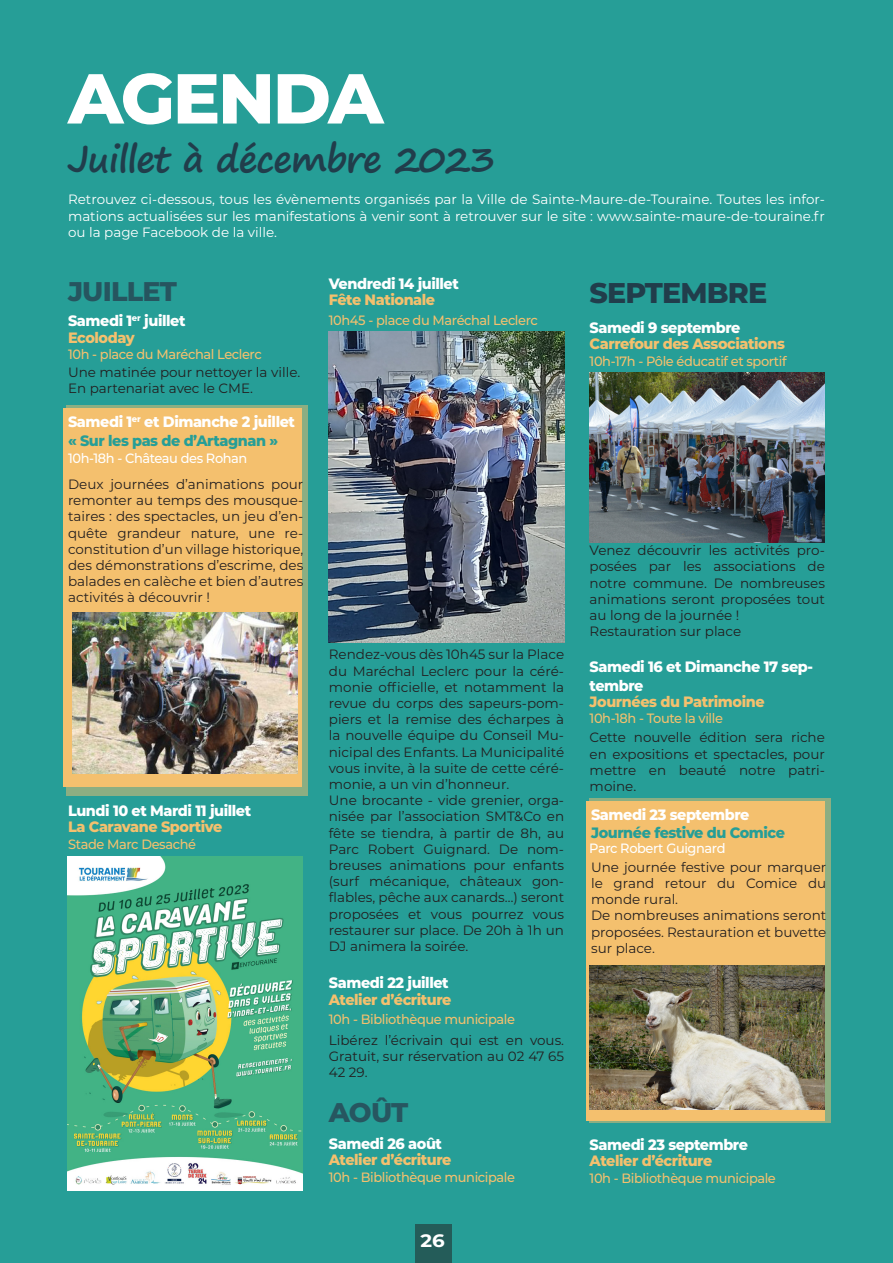
<style>
.page{position:relative;width:893px;height:1263px;background:#269e97}
.page>*{position:absolute;margin:0;border:0;box-sizing:border-box;transform-origin:0 0}
.t1{font:800 70.5px "Montserrat";letter-spacing:-.03em;color:#fff}
.t2{font:700 36px "Segoe Print";letter-spacing:-.03em;color:#213d4b}
.t3{font:800 28.5px "Montserrat";letter-spacing:-.03em;color:#213d4b}
.t4{font:800 27px "Montserrat";letter-spacing:-.03em;color:#26555f}
.t5{font:800 27px "Montserrat";color:#275660}
.t6{font:700 18px "Montserrat";color:#fff;scale:1.1 1}
.t7{font:800 15px/19.5px "Montserrat";letter-spacing:-.03em;color:#fff;scale:.96 1}
.t8{font:800 15px "Montserrat";letter-spacing:-.03em;color:#f4c06e;scale:.96 1}
.t9{font:800 15px "Montserrat";letter-spacing:-.03em;color:#269e97;scale:.96 1}
.t10{font:13.5px/16.2px "Montserrat";color:#231f20;text-align:justify}
.t11{font:13.5px/16.2px "Montserrat";color:#fff;text-align:justify}
.t12{font:500 13.5px "Montserrat";letter-spacing:-.03em;color:#f4c06e;scale:.96 1}
.t13{font:500 13.5px "Montserrat";letter-spacing:-.03em;color:#fff;scale:.96 1}
</style>
<div class="page">
<div style="left:66px;top:405px;width:241px;height:390px;background:linear-gradient(to right,#8cae82,#8cae82)"></div>
<div style="left:64px;top:409px;width:238px;height:378px;background:#f4c06e"></div>
<img style="left:72px;top:612px;width:226px;height:162px">
<img style="left:67px;top:857px;width:236px;height:334px">
<img style="left:329px;top:332px;width:235px;height:310px">
<img style="left:590px;top:372px;width:235px;height:171px">
<svg style="left:589px;top:798px;width:241px;height:325px;background:#94af80"></svg>
<div style="left:587px;top:801px;width:238px;height:319px;background:#f4c06e"></div>
<img style="left:590px;top:965px;width:235px;height:145px">
<div style="left:415px;top:1224px;width:36px;height:39px;background:#245c59"></div>
<p class="t1" style="left:68px;top:47px;width:317px">AGENDA</p>
<p class="t2" style="left:68px;top:127px;width:429px">Juillet à décembre 2023</p>
<p class="t11" style="left:68px;top:191px;width:758px">Retrouvez ci-dessous, tous les évènements organisés par la Ville de Sainte-Maure-de-Touraine. Toutes les infor&shy;mations actualisées sur les manifestations à venir sont à retrouver sur le site : www.sainte-maure-de-touraine.fr ou la page Facebook de la ville.</p>
<p class="t4" style="left:68px;top:272px;width:110px">JUILLET</p>
<p class="t7" style="left:68px;top:311px;width:124px">Samedi 1<sup>er</sup> juillet</p>
<p class="t8" style="left:68px;top:326px;width:71px">Ecoloday</p>
<p class="t10" style="left:68px;top:363px;width:234px">Une matinée pour nettoyer la ville.</p>
<p class="t10" style="left:68px;top:379px;width:186px">En partenariat avec le CME.</p>
<p class="t12" style="left:68px;top:345px;width:203px">10h - place du Maréchal Leclerc</p>
<p class="t7" style="left:68px;top:411px;width:238px">Samedi 1<sup>er</sup> et Dimanche 2 juillet</p>
<p class="t9" style="left:68px;top:430px;width:220px">« Sur les pas de d’Artagnan »</p>
<p class="t10" style="left:68px;top:476px;width:237px">Deux journées d’animations pour remonter au temps des mousque&shy;taires : des spectacles, un jeu d’en&shy;quête grandeur nature, une re&shy;constitution d’un village historique, des démonstrations d’escrime, des balades en calèche et bien d’autres activités à découvrir !</p>
<p class="t13" style="left:68px;top:448px;width:188px">10h-18h - Château des Rohan</p>
<p class="t7" style="left:68px;top:800px;width:192px">Lundi 10 et Mardi 11 juillet</p>
<p class="t8" style="left:68px;top:816px;width:162px">La Caravane Sportive</p>
<p class="t12" style="left:68px;top:835px;width:135px">Stade Marc Desaché</p>
<p class="t7" style="left:329px;top:273px;width:137px">Vendredi 14 juillet</p>
<p class="t8" style="left:329px;top:289px;width:112px">Fête Nationale</p>
<p class="t12" style="left:329px;top:310px;width:219px">10h45 - place du Maréchal Leclerc</p>
<p class="t10" style="left:329px;top:646px;width:237px">Rendez-vous dès 10h45 sur la Place du Maréchal Leclerc pour la céré&shy;monie officielle, et notamment la revue du corps des sapeurs-pom&shy;piers et la remise des écharpes à la nouvelle équipe du Conseil Mu&shy;nicipal des Enfants. La Municipalité vous invite, à la suite de cette céré&shy;monie, a un vin d’honneur.</p>
<p class="t10" style="left:329px;top:792px;width:237px">Une brocante - vide grenier, orga&shy;nisée par l’association SMT&amp;Co en fête se tiendra, à partir de 8h, au Parc Robert Guignard. De nom&shy;breuses animations pour enfants (surf mécanique, châteaux gon&shy;flables, pêche aux canards…) seront proposées et vous pourrez vous restaurer sur place. De 20h à 1h un DJ animera la soirée.</p>
<p class="t7" style="left:329px;top:972px;width:126px">Samedi 22 juillet</p>
<p class="t8" style="left:329px;top:988px;width:129px">Atelier d’écriture</p>
<p class="t12" style="left:329px;top:1010px;width:195px">10h - Bibliothèque municipale</p>
<p class="t10" style="left:329px;top:1031px;width:237px">Libérez l’écrivain qui est en vous.<br>Gratuit, sur réservation au 02 47 65<br>42 29.</p>
<p class="t5" style="left:329px;top:1093px;width:81px">AOÛT</p>
<p class="t7" style="left:329px;top:1133px;width:119px">Samedi 26 août</p>
<p class="t8" style="left:329px;top:1149px;width:129px">Atelier d’écriture</p>
<p class="t12" style="left:329px;top:1168px;width:195px">10h - Bibliothèque municipale</p>
<p class="t6" style="left:420px;top:1227px;width:24px">26</p>
<p class="t3" style="left:590px;top:272px;width:179px">SEPTEMBRE</p>
<p class="t7" style="left:590px;top:317px;width:159px">Samedi 9 septembre</p>
<p class="t8" style="left:590px;top:333px;width:205px">Carrefour des Associations</p>
<p class="t12" style="left:590px;top:351px;width:207px">10h-17h - Pôle éducatif et sportif</p>
<p class="t10" style="left:590px;top:542px;width:237px">Venez découvrir les activités pro&shy;posées par les associations de notre commune. De nombreuses animations seront proposées tout au long de la journée !</p>
<p class="t10" style="left:590px;top:623px;width:153px">Restauration sur place</p>
<p class="t7" style="left:590px;top:656px;width:234px">Samedi 16 et Dimanche 17 sep&shy;tembre</p>
<p class="t8" style="left:590px;top:690px;width:184px">Journées du Patrimoine</p>
<p class="t12" style="left:590px;top:709px;width:140px">10h-18h - Toute la ville</p>
<p class="t10" style="left:590px;top:729px;width:237px">Cette nouvelle édition sera riche en expositions et spectacles, pour mettre en beauté notre patri&shy;moine.</p>
<p class="t7" style="left:591px;top:804px;width:167px">Samedi 23 septembre</p>
<p class="t9" style="left:591px;top:821px;width:204px">Journée festive du Comice</p>
<p class="t10" style="left:591px;top:858px;width:237px">Une journée festive pour marquer le grand retour du Comice du monde rural.</p>
<p class="t10" style="left:591px;top:907px;width:237px">De nombreuses animations seront proposées. Restauration et buvette sur place.</p>
<p class="t13" style="left:589px;top:838px;width:143px">Parc Robert Guignard</p>
<p class="t7" style="left:590px;top:1134px;width:166px">Samedi 23 septembre</p>
<p class="t8" style="left:590px;top:1150px;width:129px">Atelier d’écriture</p>
<p class="t12" style="left:590px;top:1168px;width:195px">10h - Bibliothèque municipale</p>
</div>
